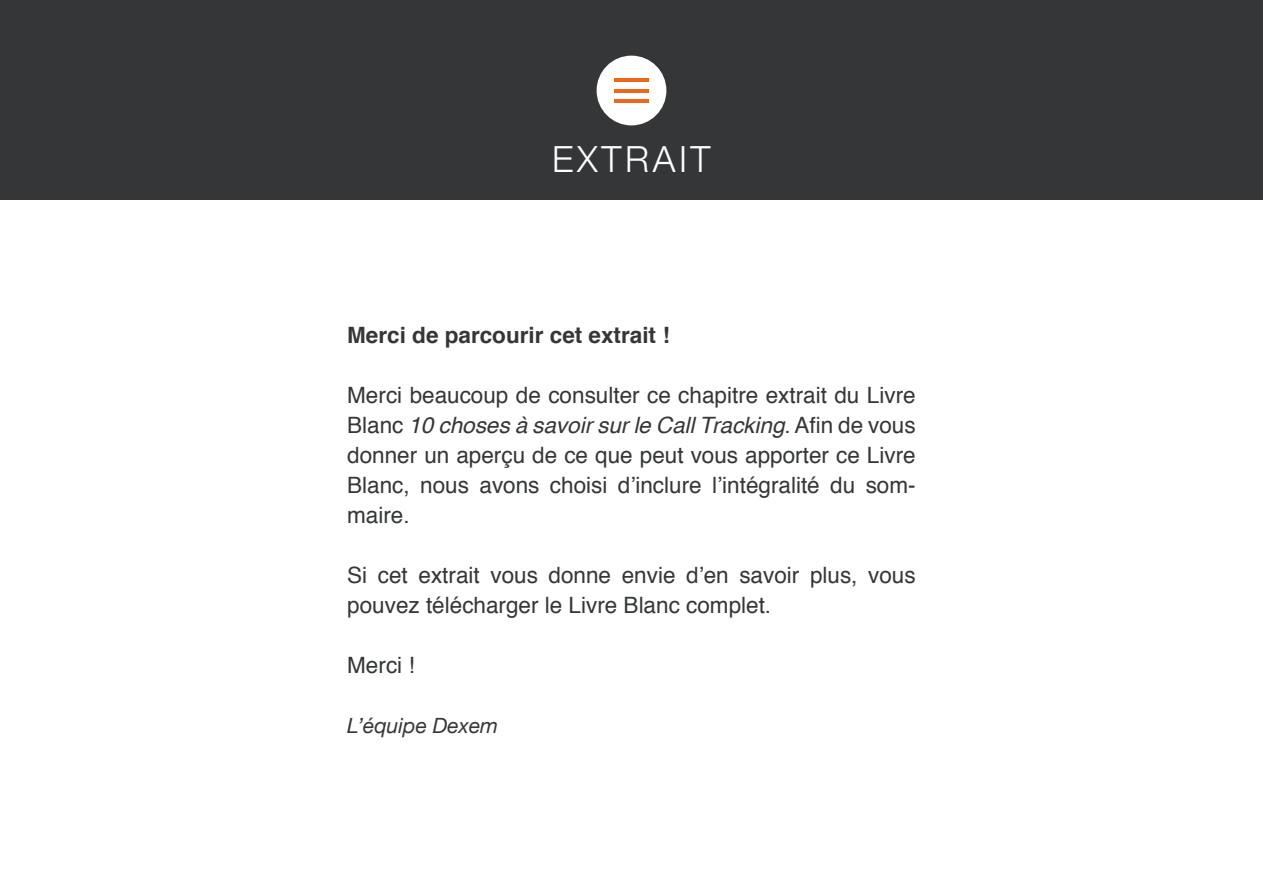
<style>
.page{position:relative;width:1263px;height:893px;background:#fff}
.page>*{position:absolute;margin:0;border:0;box-sizing:border-box;transform-origin:0 0}
.t1{font:300 36px "Helvetica Neue";letter-spacing:.1em;color:#fff}
.t2{font:22.5px/30px "Helvetica";color:#343638;text-align:justify}
.t3{font:700 22.5px "Helvetica";color:#343638}
.t4{font:italic 21px "Helvetica Neue";color:#343638}
.s1{font-style:italic}
</style>
<div class="page">
<div style="left:0;top:0;width:1263px;height:200px;background:#343638"></div>
<div style="left:597px;top:56px;width:69px;height:69px;background:#fff;border-radius:50%"></div>
<hr style="left:614px;top:89px;width:35px;height:3px;background:#ea671d">
<hr style="left:614px;top:79px;width:35px;height:3px;background:#ea671d">
<hr style="left:614px;top:99px;width:35px;height:3px;background:#ea671d">
<h1 class="t1" style="left:552px;top:130px;width:160px">EXTRAIT</h1>
<p class="t3" style="left:347px;top:317px;width:324px">Merci de parcourir cet extrait !</p>
<p class="t2" style="left:347px;top:381px;width:570px">Merci beaucoup de consulter ce chapitre extrait du Livre Blanc <span class="s1">10 choses à savoir sur le Call Tracking</span>. Afin de vous donner un aperçu de ce que peut vous apporter ce Livre Blanc, nous avons choisi d’inclure l’intégralité du som&shy;maire.</p>
<p class="t2" style="left:347px;top:561px;width:570px">Si cet extrait vous donne envie d’en savoir plus, vous pouvez télécharger le Livre Blanc complet.</p>
<p class="t2" style="left:347px;top:651px;width:69px">Merci !</p>
<p class="t4" style="left:347px;top:711px;width:152px">L’équipe Dexem</p>
</div>
